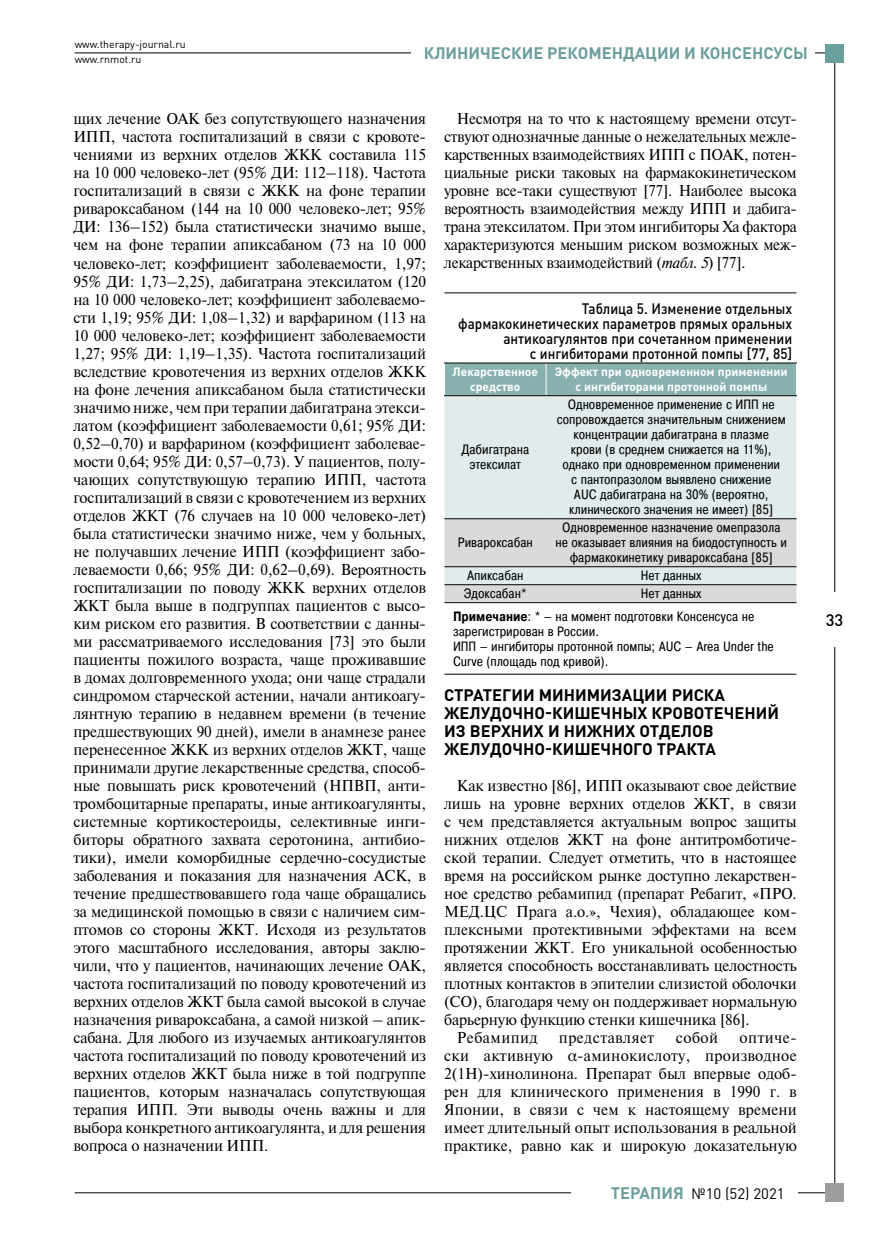
<style>
.page{position:relative;width:872px;height:1234px;background:#fff}
.page>*{position:absolute;margin:0;border:0;box-sizing:border-box;transform-origin:0 0}
.t1{font:700 16.5px/18px "DIN Pro";color:#000}
.t2{font:700 16.5px "DIN Pro";color:#6b9f9d}
.t3{font:500 16.5px "DIN Pro";color:#000}
.t4{font:15.75px/18px "Newton";letter-spacing:-.01em;color:#000;text-align:justify}
.t5{font:15.75px/18px "Newton";letter-spacing:-.01em;color:#000;text-align:justify;scale:.96 1}
.t6{font:15.75px "Newton";letter-spacing:.03em;color:#000}
.t7{font:500 15px/15px "DIN Pro";color:#000;text-align:right;scale:.9 1}
.t8{font:15px "DIN Pro";color:#000}
.t9{font:13.5px/15px "Pragmatica Cond";color:#000;text-align:center}
.t10{font:700 12px/15px "DIN Pro";color:#fff;text-align:center}
.t11{font:10.5px/15px "DIN Pro";color:#000}
.s1{font-style:italic}
.s2{font-weight:700}
.s3{font-weight:700;font-size:16.5px;color:#6b9f9d}
</style>
<div class="page">
<hr style="left:75px;top:1192px;width:760px;height:1px;background:#000">
<hr style="left:75px;top:53px;width:760px;height:1px;background:#000">
<hr style="left:834px;top:53px;width:1px;height:1138px;background:#000">
<div style="left:825px;top:44px;width:18px;height:18px;background:#6b9f9d"></div>
<div style="left:825px;top:1182px;width:18px;height:18px;background:#9d9d9c"></div>
<div style="left:811px;top:592px;width:47px;height:54px;background:#fff"></div>
<div style="left:570px;top:1183px;width:227px;height:18px;background:#fff"></div>
<div style="left:411px;top:44px;width:403px;height:18px;background:#fff"></div>
<div style="left:445px;top:363px;width:351px;height:32px;background:#88b1b0"></div>
<div style="left:444px;top:396px;width:352px;height:122px;background:#e1ebeb"></div>
<svg style="left:444px;top:519px;width:352px;height:83px;background:#d9dbdb"></svg>
<hr style="left:545px;top:363px;width:1px;height:32px;background:#fff">
<hr style="left:444px;top:518px;width:102px;height:1px;background:#000">
<hr style="left:546px;top:518px;width:250px;height:1px;background:#000">
<hr style="left:444px;top:566px;width:102px;height:1px;background:#000">
<hr style="left:546px;top:566px;width:250px;height:1px;background:#000">
<hr style="left:444px;top:584px;width:102px;height:1px;background:#000">
<hr style="left:546px;top:584px;width:250px;height:1px;background:#000">
<hr style="left:444px;top:602px;width:102px;height:1px;background:#000">
<hr style="left:546px;top:602px;width:250px;height:1px;background:#000">
<hr style="left:444px;top:673px;width:102px;height:1px;background:#000">
<hr style="left:546px;top:673px;width:250px;height:1px;background:#000">
<hr style="left:444px;top:395px;width:102px;height:1px;background:#000">
<hr style="left:546px;top:395px;width:251px;height:1px;background:#000">
<hr style="left:444px;top:292px;width:102px;height:1px;background:#000">
<hr style="left:546px;top:292px;width:250px;height:1px;background:#000">
<hr style="left:444px;top:362px;width:102px;height:1px;background:#000">
<hr style="left:546px;top:362px;width:251px;height:1px;background:#000">
<p class="t11" style="left:75px;top:36px;width:112px">www.therapy-journal.ru www.rnmot.ru</p>
<p class="t2" style="left:424px;top:42px;width:386px">КЛИНИЧЕСКИЕ РЕКОМЕНДАЦИИ И КОНСЕНСУСЫ</p>
<p class="t4" style="left:73px;top:109px;width:354px">щих лечение ОАК без сопутствующего назначения ИПП, частота госпитализаций в связи с кровоте&shy;чениями из верхних отделов ЖКК составила 115 на 10 000 человеко-лет (95% ДИ: 112–118). Частота госпитализаций в связи с ЖКК на фоне терапии ривароксабаном (144 на 10 000 человеко-лет; 95% ДИ: 136–152) была статистически значимо выше, чем на фоне терапии апиксабаном (73 на 10 000 человеко-лет; коэффициент заболеваемости, 1,97; 95% ДИ: 1,73–2,25), дабигатрана этексилатом (120 на 10 000 человеко-лет; коэффициент заболеваемо&shy;сти 1,19; 95% ДИ: 1,08–1,32) и варфарином (113 на 10 000 человеко-лет; коэффициент заболеваемости 1,27; 95% ДИ: 1,19–1,35). Частота госпитализаций вследствие кровотечения из верхних отделов ЖКК на фоне лечения апиксабаном была статистически значимо ниже, чем при терапии дабигатрана этекси&shy;латом (коэффициент заболеваемости 0,61; 95% ДИ:<br>0,52–0,70) и варфарином (коэффициент заболевае&shy;мости 0,64; 95% ДИ: 0,57–0,73). У пациентов, полу&shy;чающих сопутствующую терапию ИПП, частота госпитализаций в связи с кровотечением из верхних отделов ЖКТ (76 случаев на 10 000 человеко-лет) была статистически значимо ниже, чем у больных, не получавших лечение ИПП (коэффициент забо&shy;леваемости 0,66; 95% ДИ: 0,62–0,69). Вероятность госпитализации по поводу ЖКК верхних отделов ЖКТ была выше в подгруппах пациентов с высо&shy;ким риском его развития. В соответствии с данны&shy;ми рассматриваемого исследования [73] это были пациенты пожилого возраста, чаще проживавшие в домах долговременного ухода; они чаще страдали синдромом старческой астении, начали антикоагу&shy;лянтную терапию в недавнем времени (в течение предшествующих 90 дней), имели в анамнезе ранее перенесенное ЖКК из верхних отделов ЖКТ, чаще принимали другие лекарственные средства, способ&shy;ные повышать риск кровотечений (НПВП, анти&shy;тромбоцитарные препараты, иные антикоагулянты, системные кортикостероиды, селективные инги&shy;биторы обратного захвата серотонина, антибио&shy;тики), имели коморбидные сердечно-сосудистые заболевания и показания для назначения АСК, в течение предшествовавшего года чаще обращались за медицинской помощью в связи с наличием сим&shy;птомов со стороны ЖКТ. Исходя из результатов этого масштабного исследования, авторы заклю&shy;чили, что у пациентов, начинающих лечение ОАК, частота госпитализаций по поводу кровотечений из верхних отделов ЖКТ была самой высокой в случае назначения ривароксабана, а самой низкой – апик&shy;сабана. Для любого из изучаемых антикоагулянтов частота госпитализаций по поводу кровотечений из верхних отделов ЖКТ была ниже в той подгруппе пациентов, которым назначалась сопутствующая терапия ИПП. Эти выводы очень важны и для выбора конкретного антикоагулянта, и для решения вопроса о назначении ИПП.</p>
<p class="t5" style="left:444px;top:109px;width:369px;text-indent:13px">Несмотря на то что к настоящему времени отсут&shy;ствуют однозначные данные о нежелательных межле&shy;карственных взаимодействиях ИПП с ПОАК, потен&shy;циальные риски таковых на фармакокинетическом уровне все-таки существуют [77]. Наиболее высока вероятность взаимодействия между ИПП и дабига&shy;трана этексилатом. При этом ингибиторы Xа фактора характеризуются меньшим риском возможных меж&shy;лекарственных взаимодействий (<span class="s1">табл. 5</span>) [77].</p>
<p class="t7" style="left:458px;top:300px;width:373px">Таблица 5. Изменение отдельных фармакокинетических параметров прямых оральных антикоагулянтов при сочетанном применении<br>с ингибиторами протонной помпы [77, 85]</p>
<p class="t10" style="left:452px;top:364px;width:87px">Лекарственное средство</p>
<p class="t10" style="left:555px;top:364px;width:234px">Эффект при одновременном применении с ингибиторами протонной помпы</p>
<p class="t9" style="left:557px;top:397px;width:230px">Одновременное применение с ИПП не сопровождается значительным снижением концентрации дабигатрана в плазме крови (в среднем снижается на 11%), однако при одновременном применении<br>с пантопразолом выявлено снижение<br>AUC дабигатрана на 30% (вероятно, клинического значения не имеет) [85]</p>
<p class="t9" style="left:461px;top:442px;width:69px">Дабигатрана этексилат</p>
<p class="t9" style="left:555px;top:520px;width:233px">Одновременное назначение омепразола не оказывает влияния на биодоступность и фармакокинетику ривароксабана [85]</p>
<p class="t9" style="left:458px;top:535px;width:76px">Ривароксабан</p>
<p class="t9" style="left:467px;top:568px;width:58px">Апиксабан</p>
<p class="t9" style="left:641px;top:568px;width:62px">Нет данных</p>
<p class="t9" style="left:464px;top:586px;width:64px">Эдоксабан*</p>
<p class="t9" style="left:453px;top:582px;width:303px;line-height:22.2px;text-align:left;text-indent:188px">Нет данных<br><span class="s2">Примечание</span>: * – на момент подготовки Консенсуса не</p>
<p class="t9" style="left:453px;top:623px;width:322px;text-align:left">зарегистрирован в России.<br>ИПП – ингибиторы протонной помпы; AUC – Area Under the<br>Curve (площадь под кривой).</p>
<p class="t1" style="left:444px;top:685px;width:336px">СТРАТЕГИИ МИНИМИЗАЦИИ РИСКА<br>ЖЕЛУДОЧНО-КИШЕЧНЫХ КРОВОТЕЧЕНИЙ<br>ИЗ ВЕРХНИХ И НИЖНИХ ОТДЕЛОВ<br>ЖЕЛУДОЧНО-КИШЕЧНОГО ТРАКТА</p>
<p class="t4" style="left:457px;top:775px;width:341px">Как известно [86], ИПП оказывают свое действие</p>
<p class="t4" style="left:444px;top:793px;width:354px">лишь на уровне верхних отделов ЖКТ, в связи</p>
<p class="t4" style="left:444px;top:811px;width:354px">с чем представляется актуальным вопрос защиты</p>
<p class="t4" style="left:444px;top:829px;width:354px">нижних отделов ЖКТ на фоне антитромботиче-</p>
<p class="t4" style="left:444px;top:847px;width:354px">ской терапии. Следует отметить, что в настоящее</p>
<p class="t4" style="left:444px;top:865px;width:354px">время на российском рынке доступно лекарствен-</p>
<p class="t4" style="left:444px;top:883px;width:354px">ное средство ребамипид (препарат Ребагит, «ПРО.</p>
<p class="t4" style="left:444px;top:901px;width:354px">МЕД.ЦС Прага а.о.», Чехия), обладающее ком-</p>
<p class="t4" style="left:444px;top:919px;width:354px">плексными протективными эффектами на всем</p>
<p class="t4" style="left:444px;top:937px;width:354px">протяжении ЖКТ. Его уникальной особенностью</p>
<p class="t4" style="left:444px;top:955px;width:354px">является способность восстанавливать целостность</p>
<p class="t4" style="left:444px;top:973px;width:354px">плотных контактов в эпителии слизистой оболочки</p>
<p class="t4" style="left:444px;top:991px;width:354px">(СО), благодаря чему он поддерживает нормальную</p>
<p class="t4" style="left:444px;top:1009px;width:307px">барьерную функцию стенки кишечника [86].</p>
<p class="t6" style="left:457px;top:1025px;width:82px">Ребамипид</p>
<p class="t6" style="left:559px;top:1025px;width:97px">представляет</p>
<p class="t4" style="left:676px;top:1027px;width:44px">собой</p>
<p class="t4" style="left:444px;top:1027px;width:354px;text-align:left;text-indent:295px">оптиче&shy;ски активную α-аминокислоту, производное 2(1Н)-хинолинона. Препарат был впервые одоб&shy;рен для клинического применения в 1990 г. в Японии, в связи с чем к настоящему времени имеет длительный опыт использования в реальной практике, равно как и широкую доказательную</p>
<p class="t8" style="left:610px;top:1182px;width:176px"><span class="s3">ТЕРАПИЯ</span> №10 (52) 2021</p>
<p class="t3" style="left:825px;top:608px;width:19px">33</p>
</div>
